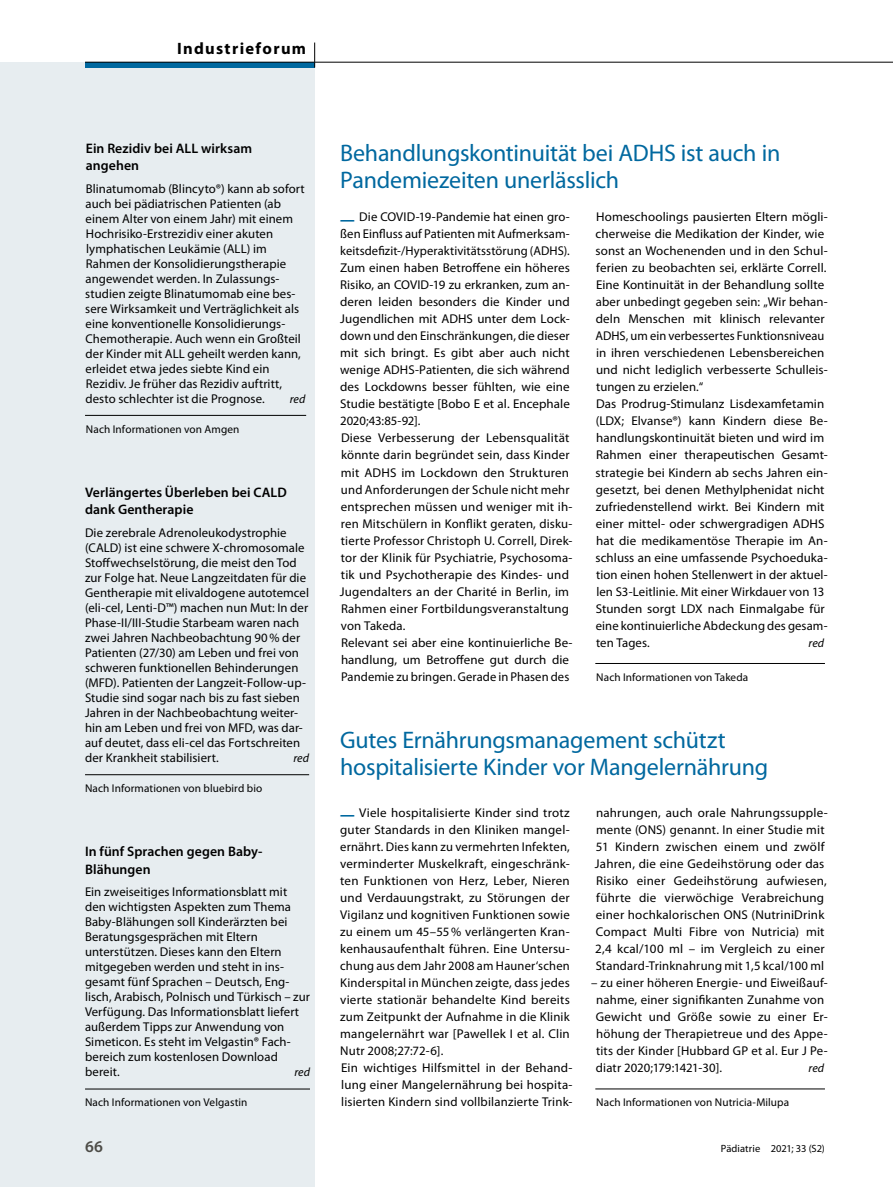
<style>
.page{position:relative;width:893px;height:1187px;background:#fff}
.page>*{position:absolute;margin:0;border:0;box-sizing:border-box;transform-origin:0 0}
.Title_2{font:24px/27px "Myriad Pro";letter-spacing:-.01em;color:#00689f}
.t1{font:700 16.5px "Myriad Pro";letter-spacing:.08em;color:#000}
.t2{font:600 16.5px "Myriad Pro";color:#4d4c47}
.Title_Sidebar{font:600 13.8px/17.1px "Myriad Pro";letter-spacing:.005em;color:#000}
.Para_Sidebar{font:12.75px/15px "Myriad Pro";letter-spacing:.005em;color:#000}
.Para_Meldung{font:12.75px/17px "Myriad Pro";letter-spacing:.01em;color:#000}
.Para_Sidebar-2{font:italic 12px "Myriad Pro";letter-spacing:.005em;color:#000}
.Para_Meldung-2{font:italic 12px "Myriad Pro";letter-spacing:.005em;color:#000}
.Source_x{font:11.25px "Myriad Pro";letter-spacing:.01em;color:#000}
.t3{font:10.5px "Myriad Pro";letter-spacing:.005em;color:#000}
.s1{font-weight:700;font-size:16.65px;color:#00689f}
</style>
<div class="page">
<div style="left:0;top:63px;width:315px;height:1123px;background:#e7edf0"></div>
<hr style="left:85px;top:415px;width:221px;height:1px;background:#000">
<hr style="left:85px;top:774px;width:224px;height:1px;background:#000">
<hr style="left:85px;top:1088px;width:225px;height:1px;background:#000">
<hr style="left:595px;top:663px;width:230px;height:1px;background:#000">
<hr style="left:595px;top:1088px;width:230px;height:1px;background:#000">
<div style="left:85px;top:62px;width:230px;height:5px;background:#00689f"></div>
<hr style="left:85px;top:62px;width:230px;height:1px;background:#000">
<hr style="left:315px;top:62px;width:578px;height:1px;background:#000">
<svg style="left:314px;top:43px;width:1px;height:24px"></svg>
<p class="t1" style="left:177px;top:37px;width:131px">Industrieforum</p>
<p class="Title_Sidebar" style="left:86px;top:139px;width:168px">Ein Rezidiv bei ALL wirksam angehen</p>
<p class="Para_Sidebar" style="left:85px;top:181px;width:221px">Blinatumomab (Blincyto®) kann ab sofort auch bei pädiatrischen Patienten (ab einem Alter von einem Jahr) mit einem Hochrisiko-Erstrezidiv einer akuten lymphatischen Leukämie (ALL) im Rahmen der Konsolidierungstherapie angewendet werden. In Zulassungs&shy;studien zeigte Blinatumomab eine bes&shy;sere Wirksamkeit und Verträglichkeit als eine konventionelle Konsolidierungs-Chemotherapie. Auch wenn ein Großteil der Kinder mit ALL geheilt werden kann, erleidet etwa jedes siebte Kind ein Rezidiv. Je früher das Rezidiv auftritt, desto schlechter ist die Prognose.</p>
<p class="Para_Sidebar-2" style="left:290px;top:391px;width:17px">red</p>
<p class="Source_x" style="left:86px;top:422px;width:155px">Nach Informationen von Amgen</p>
<p class="Title_Sidebar" style="left:85px;top:483px;width:203px">Verlängertes Überleben bei CALD dank Gentherapie</p>
<p class="Para_Sidebar" style="left:85px;top:525px;width:226px">Die zerebrale Adrenoleukodystrophie (CALD) ist eine schwere X-chromosomale Stoffwechselstörung, die meist den Tod zur Folge hat. Neue Langzeitdaten für die Gentherapie mit elivaldogene autotemcel (eli-cel, Lenti-D™) machen nun Mut: In der Phase-II/III-Studie Starbeam waren nach zwei Jahren Nachbeobachtung 90% der Patienten (27/30) am Leben und frei von schweren funktionellen Behinderungen (MFD). Patienten der Langzeit-Follow-up-Studie sind sogar nach bis zu fast sieben Jahren in der Nachbeobachtung weiter&shy;hin am Leben und frei von MFD, was dar&shy;auf deutet, dass eli-cel das Fortschreiten der Krankheit stabilisiert.</p>
<p class="Para_Sidebar-2" style="left:293px;top:750px;width:17px">red</p>
<p class="Source_x" style="left:85px;top:781px;width:179px">Nach Informationen von bluebird bio</p>
<p class="Title_Sidebar" style="left:85px;top:842px;width:178px">In fünf Sprachen gegen Baby-<br>Blähungen</p>
<p class="Para_Sidebar" style="left:85px;top:884px;width:226px">Ein zweiseitiges Informationsblatt mit den wichtigsten Aspekten zum Thema Baby-Blähungen soll Kinderärzten bei Beratungsgesprächen mit Eltern unterstützen. Dieses kann den Eltern mitgegeben werden und steht in ins&shy;gesamt fünf Sprachen – Deutsch, Eng&shy;lisch, Arabisch, Polnisch und Türkisch – zur Verfügung. Das Informationsblatt liefert außerdem Tipps zur Anwendung von Simeticon. Es steht im Velgastin® Fach&shy;bereich zum kostenlosen Download bereit.</p>
<p class="Para_Sidebar-2" style="left:294px;top:1064px;width:17px">red</p>
<p class="Source_x" style="left:85px;top:1095px;width:164px">Nach Informationen von Velgastin</p>
<p class="Title_2" style="left:340px;top:139px;width:442px">Behandlungskontinuität bei ADHS ist auch in<br>Pandemiezeiten unerlässlich</p>
<p class="Para_Sidebar" style="left:340px;top:208px;width:231px;line-height:17px;text-align:justify"><span class="s1">—</span> Die COVID-19-Pandemie hat einen gro&shy;ßen Einfluss auf Patienten mit Aufmerksam&shy;keitsdefizit-/Hyperaktivitätsstörung (ADHS).<br>Zum einen haben Betroffene ein höheres Risiko, an COVID-19 zu erkranken, zum an&shy;deren leiden besonders die Kinder und Jugendlichen mit ADHS unter dem Lock&shy;down und den Einschränkungen, die dieser mit sich bringt. Es gibt aber auch nicht wenige ADHS-Patienten, die sich während des Lockdowns besser fühlten, wie eine Studie bestätigte [Bobo E et al. Encephale 2020;43:85-92].</p>
<p class="Para_Meldung" style="left:340px;top:429px;width:234px">Diese Verbesserung der Lebensqualität könnte darin begründet sein, dass Kinder mit ADHS im Lockdown den Strukturen und Anforderungen der Schule nicht mehr entsprechen müssen und weniger mit ih&shy;ren Mitschülern in Konflikt geraten, disku&shy;tierte Professor Christoph U. Correll, Direk&shy;tor der Klinik für Psychiatrie, Psychosoma&shy;tik und Psychotherapie des Kindes- und Jugendalters an der Charité in Berlin, im Rahmen einer Fortbildungsveranstaltung von Takeda.</p>
<p class="Para_Meldung" style="left:341px;top:633px;width:233px">Relevant sei aber eine kontinuierliche Be&shy;handlung, um Betroffene gut durch die<br>Pandemie zu bringen. Gerade in Phasen des</p>
<p class="Para_Meldung" style="left:595px;top:208px;width:234px">Homeschoolings pausierten Eltern mögli&shy;cherweise die Medikation der Kinder, wie sonst an Wochenenden und in den Schul&shy;ferien zu beobachten sei, erklärte Correll.<br>Eine Kontinuität in der Behandlung sollte aber unbedingt gegeben sein: „Wir behan&shy;deln Menschen mit klinisch relevanter ADHS, um ein verbessertes Funktionsniveau in ihren verschiedenen Lebensbereichen und nicht lediglich verbesserte Schulleis&shy;tungen zu erzielen.“</p>
<p class="Para_Meldung" style="left:596px;top:395px;width:234px">Das Prodrug-Stimulanz Lisdexamfetamin (LDX; Elvanse®) kann Kindern diese Be&shy;handlungskontinuität bieten und wird im Rahmen einer therapeutischen Gesamt&shy;strategie bei Kindern ab sechs Jahren ein&shy;gesetzt, bei denen Methylphenidat nicht zufriedenstellend wirkt. Bei Kindern mit einer mittel- oder schwergradigen ADHS hat die medikamentöse Therapie im An&shy;schluss an eine umfassende Psychoeduka&shy;tion einen hohen Stellenwert in der aktuel&shy;len S3-Leitlinie. Mit einer Wirkdauer von 13<br>Stunden sorgt LDX nach Einmalgabe für eine kontinuierliche Abdeckung des gesam&shy;ten Tages.</p>
<p class="Para_Meldung-2" style="left:809px;top:635px;width:17px">red</p>
<p class="Source_x" style="left:596px;top:670px;width:154px">Nach Informationen von Takeda</p>
<p class="Title_2" style="left:340px;top:726px;width:430px">Gutes Ernährungsmanagement schützt hospitalisierte Kinder vor Mangelernährung</p>
<p class="Para_Sidebar" style="left:340px;top:803px;width:231px;line-height:17px;text-align:justify"><span class="s1">—</span> Viele hospitalisierte Kinder sind trotz guter Standards in den Kliniken mangel&shy;ernährt. Dies kann zu vermehrten Infekten, verminderter Muskelkraft, eingeschränk&shy;ten Funktionen von Herz, Leber, Nieren und Verdauungstrakt, zu Störungen der Vigilanz und kognitiven Funktionen sowie zu einem um 45–55% verlängerten Kran&shy;kenhausaufenthalt führen. Eine Untersu&shy;chung aus dem Jahr 2008 am Hauner‘schen Kinderspital in München zeigte, dass jedes vierte stationär behandelte Kind bereits zum Zeitpunkt der Aufnahme in die Klinik mangelernährt war [Pawellek I et al. Clin Nutr 2008;27:72-6].</p>
<p class="Para_Meldung" style="left:341px;top:1059px;width:233px;text-align:justify">Ein wichtiges Hilfsmittel in der Behand&shy;lung einer Mangelernährung bei hospita&shy;lisierten Kindern sind vollbilanzierte Trink-</p>
<p class="Para_Meldung" style="left:595px;top:803px;width:234px">nahrungen, auch orale Nahrungssupple&shy;mente (ONS) genannt. In einer Studie mit 51 Kindern zwischen einem und zwölf Jahren, die eine Gedeihstörung oder das Risiko einer Gedeihstörung aufwiesen, führte die vierwöchige Verabreichung einer hochkalorischen ONS (NutriniDrink Compact Multi Fibre von Nutricia) mit 2,4 kcal/100 ml – im Vergleich zu einer Standard-Trinknahrung mit 1,5 kcal/100 ml</p>
<p class="Para_Meldung" style="left:596px;top:974px;width:233px;text-indent:-5px">– zu einer höheren Energie- und Eiweißauf&shy;nahme, einer signifikanten Zunahme von Gewicht und Größe sowie zu einer Er&shy;höhung der Therapietreue und des Appe&shy;tits der Kinder [Hubbard GP et al. Eur J Pe&shy;diatr 2020;179:1421-30].</p>
<p class="Para_Meldung-2" style="left:809px;top:1060px;width:17px">red</p>
<p class="Source_x" style="left:596px;top:1095px;width:195px">Nach Informationen von Nutricia-Milupa</p>
<p class="t2" style="left:85px;top:1135px;width:19px">66</p>
<p class="t3" style="left:721px;top:1141px;width:106px">Pädiatrie 2021; 33 (S2)</p>
</div>
